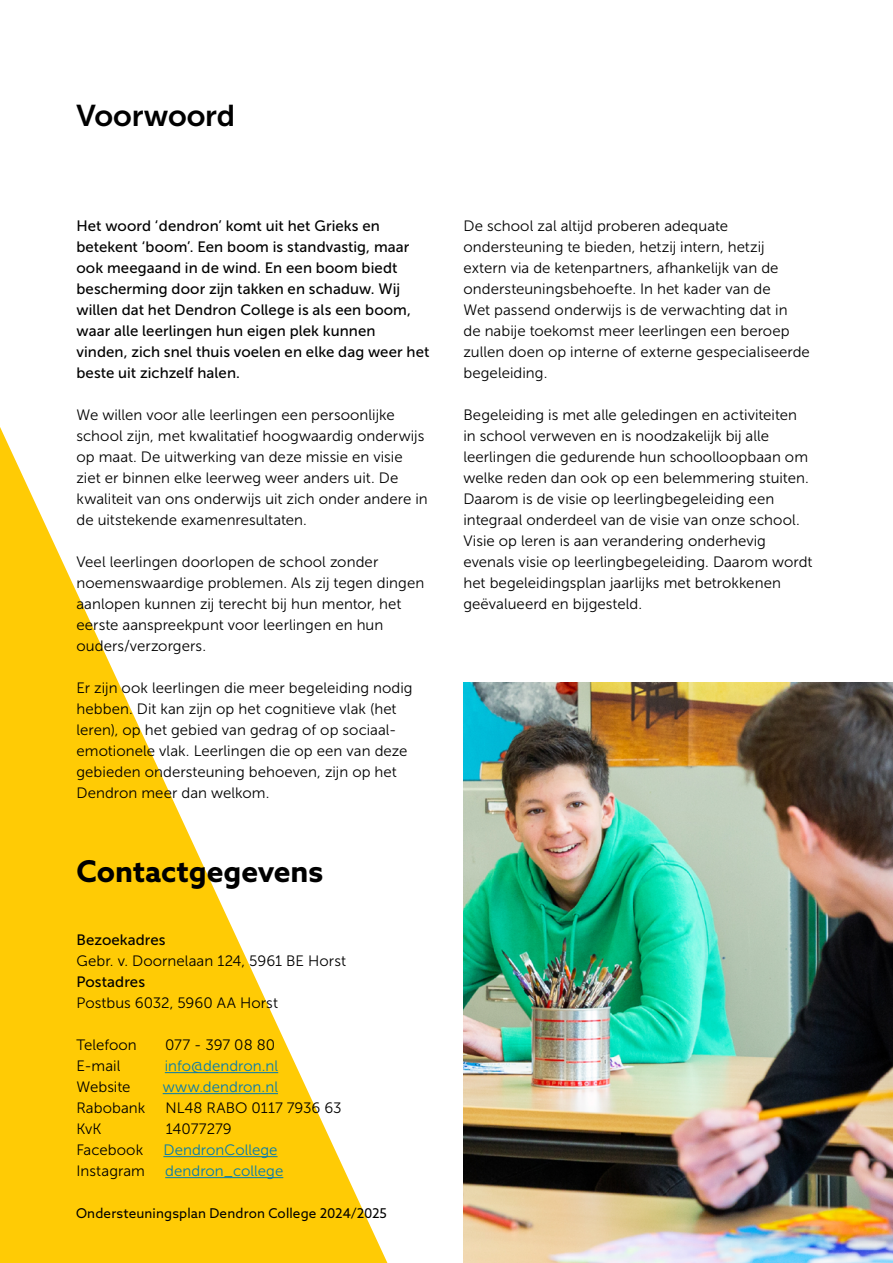
<style>
.page{position:relative;width:893px;height:1263px;background:#fff}
.page>*{position:absolute;margin:0;border:0;box-sizing:border-box;transform-origin:0 0}
.t1{font:700 30px "Azo Sans";color:#000}
.t2{font:30px "Museo Sans 700";letter-spacing:-.005em;color:#000}
.t3{font:15px/21px "Museo Sans 300";letter-spacing:.005em;color:#000}
.t4{font:15px/21px "Museo Sans 500";letter-spacing:.005em;color:#000}
.t5{font:15px "Museo Sans 300";letter-spacing:.005em;color:#037aae}
.t6{font:13.5px "Azo Sans";letter-spacing:.01em;color:#000}
</style>
<div class="page">
<svg style="left:0;top:427px;width:388px;height:836px"></svg>
<hr style="left:165px;top:1072px;width:113px;height:1px;background:#037aae">
<hr style="left:163px;top:1093px;width:115px;height:1px;background:#037aae">
<hr style="left:163px;top:1156px;width:115px;height:1px;background:#037aae">
<hr style="left:165px;top:1177px;width:118px;height:1px;background:#037aae">
<img style="left:463px;top:682px;width:430px;height:581px">
<h1 class="t2" style="left:76px;top:99px;width:160px">Voorwoord</h1>
<p class="t4" style="left:76px;top:215px;width:354px">Het woord ‘dendron’ komt uit het Grieks en betekent ‘boom’. Een boom is standvastig, maar ook meegaand in de wind. En een boom biedt bescherming door zijn takken en schaduw. Wij willen dat het Dendron College is als een boom, waar alle leerlingen hun eigen plek kunnen vinden, zich snel thuis voelen en elke dag weer het beste uit zichzelf halen.</p>
<p class="t3" style="left:76px;top:404px;width:353px">We willen voor alle leerlingen een persoonlijke school zijn, met kwalitatief hoogwaardig onderwijs op maat. De uitwerking van deze missie en visie ziet er binnen elke leerweg weer anders uit. De kwaliteit van ons onderwijs uit zich onder andere in de uitstekende examenresultaten.</p>
<p class="t3" style="left:76px;top:551px;width:349px">Veel leerlingen doorlopen de school zonder noemenswaardige problemen. Als zij tegen dingen aanlopen kunnen zij terecht bij hun mentor, het eerste aanspreekpunt voor leerlingen en hun ouders/verzorgers.</p>
<p class="t3" style="left:76px;top:677px;width:338px">Er zijn ook leerlingen die meer begeleiding nodig hebben. Dit kan zijn op het cognitieve vlak (het leren), op het gebied van gedrag of op sociaal&shy;emotionele vlak. Leerlingen die op een van deze gebieden ondersteuning behoeven, zijn op het Dendron meer dan welkom.</p>
<h1 class="t1" style="left:76px;top:851px;width:248px">Contactgegevens</h1>
<p class="t4" style="left:77px;top:929px;width:91px">Bezoekadres</p>
<p class="t3" style="left:77px;top:950px;width:271px">Gebr. v. Doornelaan 124, 5961 BE Horst</p>
<p class="t4" style="left:77px;top:971px;width:70px">Postadres</p>
<p class="t3" style="left:77px;top:992px;width:203px">Postbus 6032, 5960 AA Horst</p>
<p class="t3" style="left:77px;top:1034px;width:62px">Telefoon</p>
<p class="t3" style="left:165px;top:1034px;width:112px">077 - 397 08 80</p>
<p class="t3" style="left:77px;top:1055px;width:45px">E-mail</p>
<p class="t5" style="left:165px;top:1058px;width:115px">info@dendron.nl</p>
<p class="t3" style="left:77px;top:1076px;width:55px">Website</p>
<p class="t5" style="left:163px;top:1079px;width:117px">www.dendron.nl</p>
<p class="t3" style="left:77px;top:1097px;width:70px">Rabobank</p>
<p class="t3" style="left:165px;top:1097px;width:178px">NL48 RABO 0117 7936 63</p>
<p class="t3" style="left:77px;top:1118px;width:26px">KvK</p>
<p class="t3" style="left:166px;top:1118px;width:67px">14077279</p>
<p class="t3" style="left:77px;top:1139px;width:68px">Facebook</p>
<p class="t5" style="left:163px;top:1142px;width:116px">DendronCollege</p>
<p class="t3" style="left:77px;top:1160px;width:70px">Instagram</p>
<p class="t5" style="left:165px;top:1163px;width:120px">dendron_college</p>
<p class="t6" style="left:76px;top:1204px;width:312px">Ondersteuningsplan Dendron College 2024/2025</p>
<p class="t3" style="left:463px;top:215px;width:348px">De school zal altijd proberen adequate ondersteuning te bieden, hetzij intern, hetzij extern via de ketenpartners, afhankelijk van de ondersteuningsbehoefte. In het kader van de<br>Wet passend onderwijs is de verwachting dat in<br>de nabije toekomst meer leerlingen een beroep zullen doen op interne of externe gespecialiseerde begeleiding.</p>
<p class="t3" style="left:463px;top:404px;width:351px">Begeleiding is met alle geledingen en activiteiten in school verweven en is noodzakelijk bij alle leerlingen die gedurende hun schoolloopbaan om welke reden dan ook op een belemmering stuiten.<br>Daarom is de visie op leerlingbegeleiding een integraal onderdeel van de visie van onze school.<br>Visie op leren is aan verandering onderhevig evenals visie op leerlingbegeleiding. Daarom wordt het begeleidingsplan jaarlijks met betrokkenen geëvalueerd en bijgesteld.</p>
</div>
